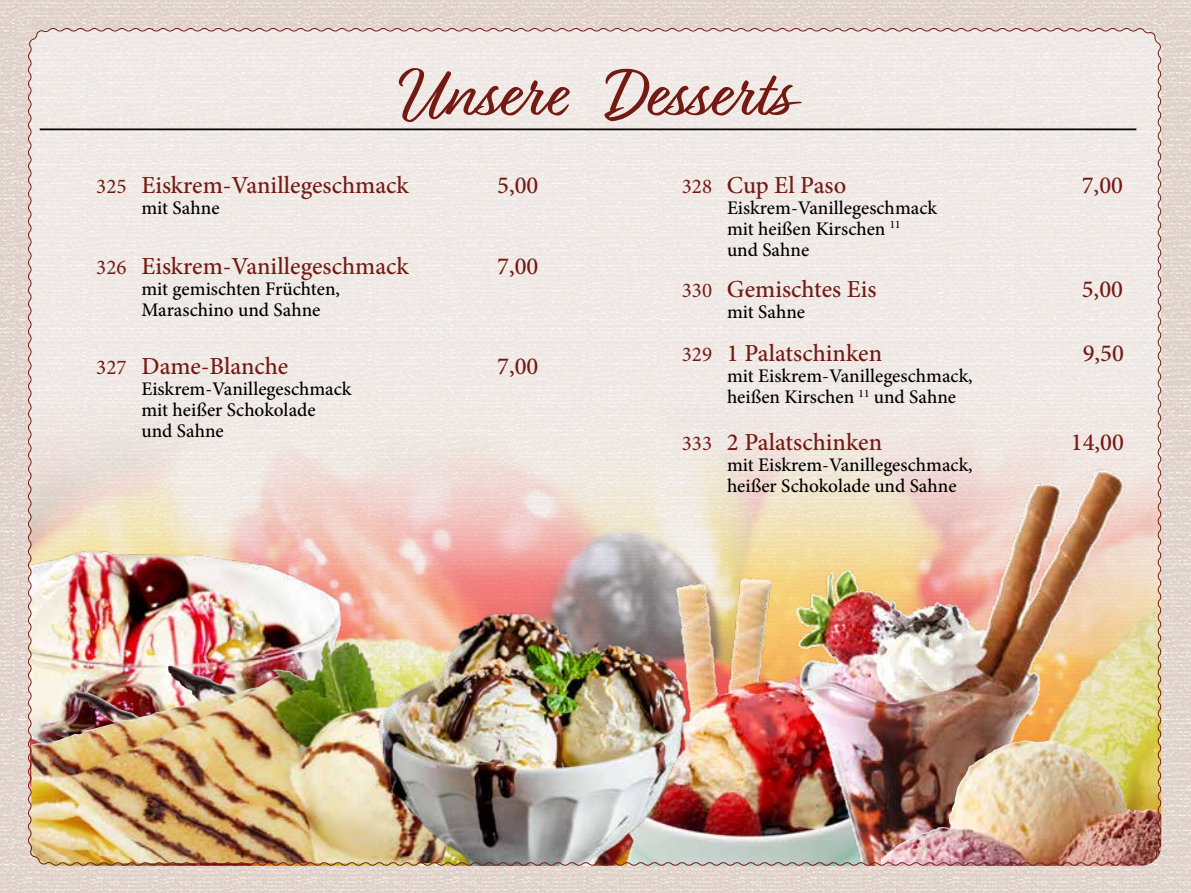
<style>
.page{position:relative;width:1191px;height:893px;background:#fff}
.page>*{position:absolute;margin:0;border:0;box-sizing:border-box;transform-origin:0 0}
.t1{font:71.75px "Relation Two";color:#731a13}
.t2{font:500 24.5px "Minion Pro";color:#731a13}
.t3{font:500 19.25px/21px "Minion Pro";color:#000}
.s1{font-weight:400;font-size:21px}
</style>
<div class="page">
<img style="left:0;top:0;width:1191px;height:893px">
<img style="left:1162px;top:420px;width:13px;height:446px">
<img style="left:27px;top:27px;width:1135px;height:840px">
<hr style="left:40px;top:128px;width:1096px;height:2px;background:#000">
<h1 class="t1" style="left:401px;top:47px;width:390px">Unsere Desserts</h1>
<p class="t2" style="left:96px;top:168px;width:314px"><span class="s1">325</span> Eiskrem-Vanillegeschmack</p>
<p class="t2" style="left:497px;top:168px;width:43px">5,00</p>
<p class="t3" style="left:141px;top:197px;width:80px">mit Sahne</p>
<p class="t2" style="left:96px;top:249px;width:314px"><span class="s1">326</span> Eiskrem-Vanillegeschmack</p>
<p class="t2" style="left:497px;top:249px;width:43px">7,00</p>
<p class="t3" style="left:141px;top:278px;width:200px">mit gemischten Früchten,<br>Maraschino und Sahne</p>
<p class="t2" style="left:96px;top:349px;width:193px"><span class="s1">327</span> Dame-Blanche</p>
<p class="t2" style="left:497px;top:349px;width:43px">7,00</p>
<p class="t3" style="left:141px;top:378px;width:211px">Eiskrem-Vanillegeschmack mit heißer Schokolade und Sahne</p>
<p class="t2" style="left:682px;top:168px;width:166px"><span class="s1">328</span> Cup El Paso</p>
<p class="t2" style="left:1081px;top:168px;width:43px">7,00</p>
<p class="t3" style="left:727px;top:197px;width:211px">Eiskrem-Vanillegeschmack mit heißen Kirschen <sup>11<br></sup>und Sahne</p>
<p class="t2" style="left:682px;top:273px;width:196px"><span class="s1">330</span> Gemischtes Eis</p>
<p class="t2" style="left:1081px;top:273px;width:43px">5,00</p>
<p class="t3" style="left:727px;top:301px;width:80px">mit Sahne</p>
<p class="t2" style="left:682px;top:337px;width:202px"><span class="s1">329</span> 1 Palatschinken</p>
<p class="t2" style="left:1082px;top:337px;width:43px">9,50</p>
<p class="t3" style="left:727px;top:366px;width:247px">mit Eiskrem-Vanillegeschmack, heißen Kirschen <sup>11</sup> und Sahne</p>
<p class="t2" style="left:682px;top:425px;width:202px"><span class="s1">333</span> 2 Palatschinken</p>
<p class="t2" style="left:1071px;top:425px;width:55px">14,00</p>
<p class="t3" style="left:727px;top:454px;width:247px">mit Eiskrem-Vanillegeschmack, heißer Schokolade und Sahne</p>
</div>
